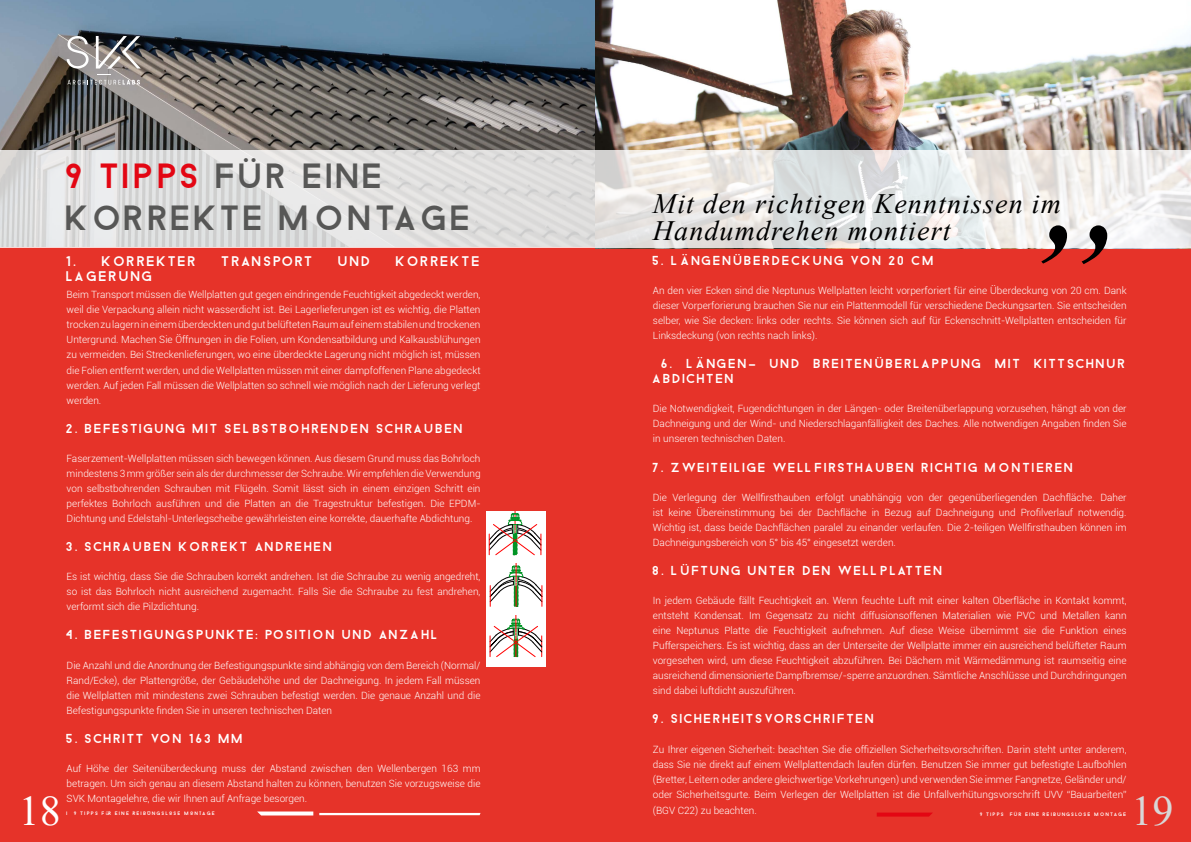
<style>
.page{position:relative;width:1191px;height:842px;background:#fff}
.page>*{position:absolute;margin:0;border:0;box-sizing:border-box;transform-origin:0 0}
.t1{font:italic 179.7px "Times New Roman";color:#000}
.t2{font:42px "Times New Roman";color:#fff}
.t3{font:42px "Times New Roman";color:#d8d7d7}
.t4{font:35px/42px "Droidiga";letter-spacing:.05em;color:#575756}
.t5{font:italic 28px/27px "Times New Roman";letter-spacing:.04em;color:#000}
.t6{font:14px "Droidiga";letter-spacing:.085em;color:#fff}
.t7{font:14px "Droidiga";letter-spacing:.05em;color:#fff}
.t8{font:13px/15px "Droidiga";letter-spacing:.1em;color:#fff}
.t9{font:13px "Droidiga";letter-spacing:.075em;color:#fff}
.t10{font:13px "Droidiga";letter-spacing:.07em;color:#fff}
.t11{font:300 10px/15px "Roboto";color:#fff;text-align:justify}
.t12{font:5px "Droidiga";letter-spacing:.2em;color:#fff}
.s1{color:#e30613}
</style>
<div class="page">
<div style="left:0;top:214px;width:1191px;height:628px;background:#e63329"></div>
<svg style="left:319px;top:813px;width:161px;height:2px"></svg>
<svg style="left:257px;top:811px;width:56px;height:4px"></svg>
<svg style="left:876px;top:812px;width:57px;height:4px"></svg>
<img style="left:0;top:0;width:1191px;height:150px">
<svg style="left:67px;top:36px;width:74px;height:49px;background:#8c8988"></svg>
<svg style="left:0;top:150px;width:1191px;height:98px;background:#e4e3e2"></svg>
<div style="left:486px;top:563px;width:60px;height:52px;background:#fff"></div>
<svg style="left:490px;top:563px;width:53px;height:44px"></svg>
<div style="left:486px;top:512px;width:60px;height:51px;background:#fff"></div>
<svg style="left:489px;top:512px;width:53px;height:44px"></svg>
<div style="left:486px;top:615px;width:60px;height:51px;background:#fff"></div>
<svg style="left:489px;top:615px;width:53px;height:42px"></svg>
<h2 class="t2" style="left:19px;top:781px;width:43px">18</h2>
<h3 class="t4" style="left:67px;top:155px;width:407px"><span class="s1">9 TIPPS</span> FÜR EINE<br>KORREKTE MONTAGE</h3>
<h3 class="t5" style="left:653px;top:189px;width:410px">Mit den richtigen Kenntnissen im<br>Handumdrehen montiert</h3>
<h1 class="t1" style="left:1141px;top:326px;width:101px;rotate:-180deg">“</h1>
<h3 class="t8" style="left:653px;top:253px;width:284px">5. LÄNGENÜBERDECKUNG VON 20 CM</h3>
<p class="t11" style="left:653px;top:283px;width:475px">An den vier Ecken sind die Neptunus Wellplatten leicht vorperforiert für eine Überdeckung von 20 cm. Dank dieser Vorperforierung brauchen Sie nur ein Plattenmodell für verschiedene Deckungsarten. Sie entscheiden selber, wie Sie decken: links oder rechts. Sie können sich auf für Eckenschnitt-Wellplatten entscheiden für Linksdeckung (von rechts nach links).</p>
<h3 class="t8" style="left:653px;top:356px;width:475px;text-indent:9px">6. LÄNGEN- UND BREITENÜBERLAPPUNG MIT KITTSCHNUR<br>ABDICHTEN</h3>
<p class="t11" style="left:653px;top:401px;width:475px">Die Notwendigkeit, Fugendichtungen in der Längen- oder Breitenüberlappung vorzusehen, hängt ab von der Dachneigung und der Wind- und Niederschlaganfälligkeit des Daches. Alle notwendigen Angaben finden Sie in unseren technischen Daten.</p>
<h3 class="t8" style="left:653px;top:460px;width:423px">7. ZWEITEILIGE WELLFIRSTHAUBEN RICHTIG MONTIEREN</h3>
<p class="t11" style="left:653px;top:489px;width:475px">Die Verlegung der Wellfirsthauben erfolgt unabhängig von der gegenüberliegenden Dachfläche. Daher ist keine Übereinstimmung bei der Dachfläche in Bezug auf Dachneigung und Profilverlauf notwendig.<br>Wichtig ist, dass beide Dachflächen paralel zu einander verlaufen. Die 2-teiligen Wellfirsthauben können im Dachneigungsbereich von 5° bis 45° eingesetzt werden.</p>
<h3 class="t8" style="left:653px;top:563px;width:292px">8. LÜFTUNG UNTER DEN WELLPLATTEN</h3>
<p class="t11" style="left:653px;top:593px;width:475px">In jedem Gebäude fällt Feuchtigkeit an. Wenn feuchte Luft mit einer kalten Oberfläche in Kontakt kommt, entsteht Kondensat. Im Gegensatz zu nicht diffusionsoffenen Materialien wie PVC und Metallen kann eine Neptunus Platte die Feuchtigkeit aufnehmen. Auf diese Weise übernimmt sie die Funktion eines Pufferspeichers. Es ist wichtig, dass an der Unterseite der Wellplatte immer ein ausreichend belüfteter Raum vorgesehen wird, um diese Feuchtigkeit abzuführen. Bei Dächern mit Wärmedämmung ist raumseitig eine ausreichend dimensionierte Dampfbremse/-sperre anzuordnen. Sämtliche Anschlüsse und Durchdringungen sind dabei luftdicht auszuführen.</p>
<h3 class="t9" style="left:653px;top:711px;width:224px">9. SICHERHEITSVORSCHRIFTEN</h3>
<p class="t11" style="left:653px;top:741px;width:475px">Zu Ihrer eigenen Sicherheit: beachten Sie die offiziellen Sicherheitsvorschriften. Darin steht unter anderem, dass Sie nie direkt auf einem Wellplattendach laufen dürfen. Benutzen Sie immer gut befestigte Laufbohlen (Bretter, Leitern oder andere gleichwertige Vorkehrungen) und verwenden Sie immer Fangnetze, Geländer und/ oder Sicherheitsgurte. Beim Verlegen der Wellplatten ist die Unfallverhütungsvorschrift UVV “Bauarbeiten”</p>
<p class="t11" style="left:653px;top:802px;width:105px">(BGV C22) zu beachten.</p>
<h3 class="t6" style="left:67px;top:253px;width:132px">1. KORREKTER</h3>
<h3 class="t7" style="left:222px;top:253px;width:93px">TRANSPORT</h3>
<h3 class="t6" style="left:338px;top:253px;width:34px">UND</h3>
<h3 class="t6" style="left:396px;top:253px;width:86px">KORREKTE</h3>
<h3 class="t6" style="left:67px;top:268px;width:88px">LAGERUNG</h3>
<p class="t11" style="left:67px;top:287px;width:415px">Beim Transport müssen die Wellplatten gut gegen eindringende Feuchtigkeit abgedeckt werden, weil die Verpackung allein nicht wasserdicht ist. Bei Lagerlieferungen ist es wichtig, die Platten trocken zu lagern in einem überdeckten und gut belüfteten Raum auf einem stabilen und trockenen Untergrund. Machen Sie Öffnungen in die Folien, um Kondensatbildung und Kalkausblühungen zu vermeiden. Bei Streckenlieferungen, wo eine überdeckte Lagerung nicht möglich ist, müssen die Folien entfernt werden, und die Wellplatten müssen mit einer dampfoffenen Plane abgedeckt werden. Auf jeden Fall müssen die Wellplatten so schnell wie möglich nach der Lieferung verlegt werden.</p>
<h3 class="t8" style="left:67px;top:421px;width:399px">2. BEFESTIGUNG MIT SELBSTBOHRENDEN SCHRAUBEN</h3>
<p class="t11" style="left:67px;top:450px;width:415px">Faserzement-Wellplatten müssen sich bewegen können. Aus diesem Grund muss das Bohrloch mindestens 3 mm größer sein als der durchmesser der Schraube. Wir empfehlen die Verwendung von selbstbohrenden Schrauben mit Flügeln. Somit lässt sich in einem einzigen Schritt ein perfektes Bohrloch ausführen und die Platten an die Tragestruktur befestigen. Die EPDM-Dichtung und Edelstahl-Unterlegscheibe gewährleisten eine korrekte, dauerhafte Abdichtung.</p>
<h3 class="t8" style="left:67px;top:539px;width:268px">3. SCHRAUBEN KORREKT ANDREHEN</h3>
<p class="t11" style="left:67px;top:569px;width:415px">Es ist wichtig, dass Sie die Schrauben korrekt andrehen. Ist die Schraube zu wenig angedreht, so ist das Bohrloch nicht ausreichend zugemacht. Falls Sie die Schraube zu fest andrehen, verformt sich die Pilzdichtung.</p>
<h3 class="t8" style="left:67px;top:627px;width:375px">4. BEFESTIGUNGSPUNKTE: POSITION UND ANZAHL</h3>
<p class="t11" style="left:67px;top:657px;width:415px">Die Anzahl und die Anordnung der Befestigungspunkte sind abhängig von dem Bereich (Normal/ Rand/Ecke), der Plattengröße, der Gebäudehöhe und der Dachneigung. In jedem Fall müssen die Wellplatten mit mindestens zwei Schrauben befestigt werden. Die genaue Anzahl und die Befestigungspunkte finden Sie in unseren technischen Daten</p>
<h3 class="t10" style="left:67px;top:731px;width:180px">5. SCHRITT VON 163 MM</h3>
<p class="t11" style="left:67px;top:760px;width:415px">Auf Höhe der Seitenüberdeckung muss der Abstand zwischen den Wellenbergen 163 mm betragen. Um sich genau an diesem Abstand halten zu können, benutzen Sie vorzugsweise die SVK Montagelehre, die wir Ihnen auf Anfrage besorgen.</p>
<p class="t12" style="left:67px;top:811px;width:150px">| 9 TIPPS FÜR EINE REIBUNGSLOSE MONTAGE</p>
<p class="t12" style="left:980px;top:812px;width:148px">9 TIPPS FÜR EINE REIBUNGSLOSE MONTAGE</p>
<h2 class="t3" style="left:1131px;top:781px;width:43px">19</h2>
</div>
